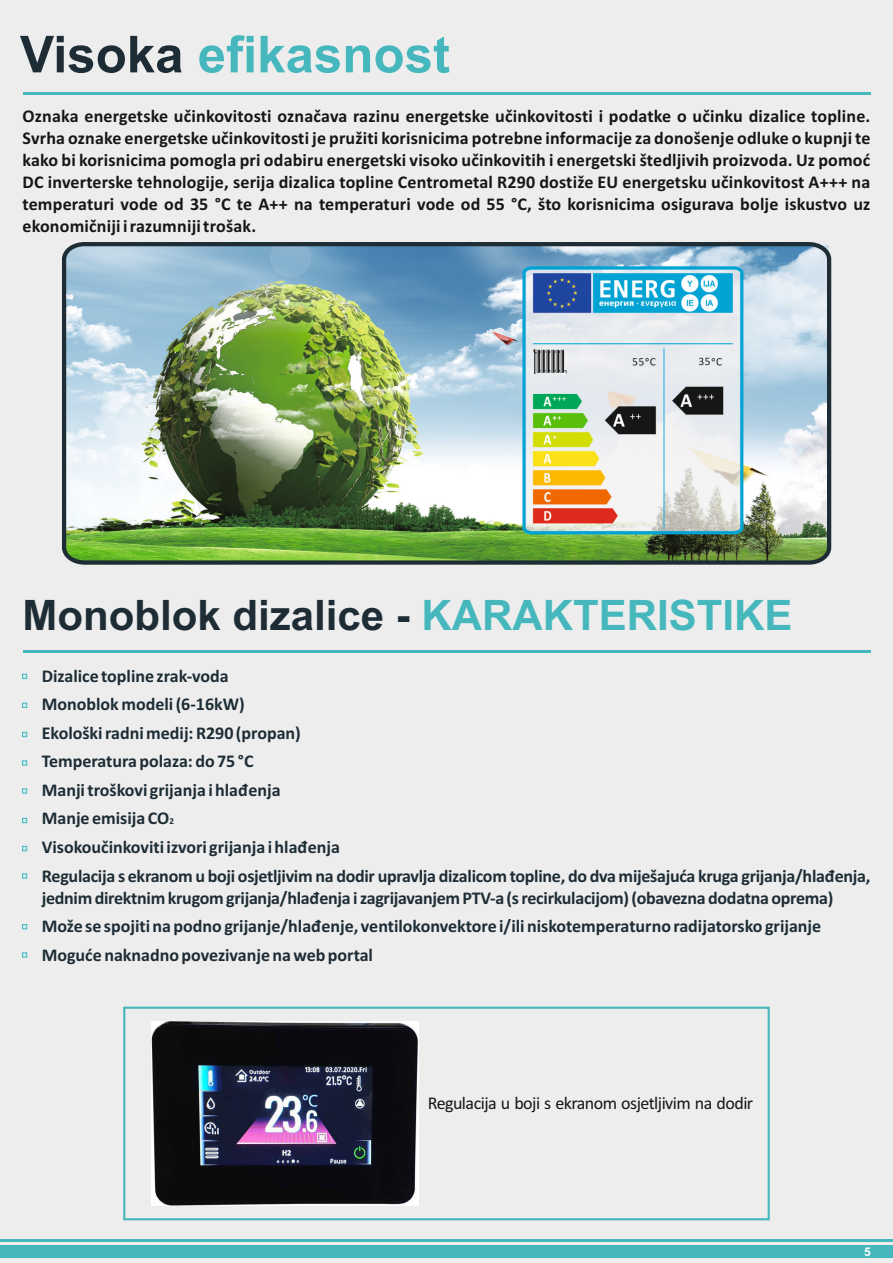
<style>
.page{position:relative;width:893px;height:1263px;background:#ededee}
.page>*{position:absolute;margin:0;border:0;box-sizing:border-box;transform-origin:0 0}
.t1{font:700 51px "Arial";color:#46b8bd}
.t2{font:700 42px "Arial";color:#1e2d35}
.t3{font:700 18px/28.5px "Calibri";color:#1e2d35}
.t4{font:700 18px/21.9px "Calibri";letter-spacing:.01em;color:#151616;text-align:justify}
.t5{font:18px "Calibri";letter-spacing:-.03em;color:#151616}
.t6{font:700 12px "Arial";color:#fff}
.s1{color:#1e2d35}
.s2{color:#46b8bd}
.s3{font-size:9px}
</style>
<div class="page">
<div style="left:0;top:1245px;width:893px;height:13px;background:#46b8bd"></div>
<hr style="left:0;top:1239px;width:893px;height:2px;background:#46b8bd">
<hr style="left:23px;top:92px;width:847px;height:3px;background:#46b8bd">
<svg style="left:22px;top:674px;width:5px;height:5px"></svg>
<svg style="left:22px;top:703px;width:5px;height:5px"></svg>
<svg style="left:22px;top:732px;width:5px;height:5px"></svg>
<svg style="left:22px;top:788px;width:5px;height:5px"></svg>
<svg style="left:22px;top:818px;width:5px;height:5px"></svg>
<svg style="left:22px;top:873px;width:5px;height:6px"></svg>
<svg style="left:22px;top:846px;width:5px;height:5px"></svg>
<svg style="left:22px;top:924px;width:5px;height:5px"></svg>
<svg style="left:22px;top:952px;width:5px;height:5px"></svg>
<div style="left:123px;top:1007px;width:647px;height:213px;border:2px solid #46b8bd"></div>
<img style="left:151px;top:1021px;width:268px;height:185px">
<svg style="left:22px;top:760px;width:5px;height:5px"></svg>
<img style="left:62px;top:242px;width:770px;height:323px">
<hr style="left:23px;top:651px;width:847px;height:2px;background:#46b8bd">
<h1 class="t1" style="left:20px;top:35px;width:431px"><span class="s1">Visoka</span> efikasnost</h1>
<p class="t4" style="left:22px;top:107px;width:849px">Oznaka energetske učinkovitosti označava razinu energetske učinkovitosti i podatke o učinku dizalice topline.<br>Svrha oznake energetske učinkovitosti je pružiti korisnicima potrebne informacije za donošenje odluke o kupnji te kako bi korisnicima pomogla pri odabiru energetski visoko učinkovitih i energetski štedljivih proizvoda. Uz pomoć DC inverterske tehnologije, serija dizalica topline Centrometal R290 dostiže EU energetsku učinkovitost A+++ na temperaturi vode od 35 °C te A++ na temperaturi vode od 55 °C, što korisnicima osigurava bolje iskustvo uz ekonomičniji i razumniji trošak.</p>
<h2 class="t2" style="left:23px;top:600px;width:772px">Monoblok dizalice - <span class="s2">KARAKTERISTIKE</span></h2>
<p class="t3" style="left:42px;top:663px;width:830px">Dizalice topline zrak-voda<br>Monoblok modeli(6-16kW)<br>Ekološki radni medij: R290 (propan)<br>Temperatura polaza: do 75 °C<br>Manji troškovi grijanja i hlađenja<br>Manje emisija CO<span class="s3">2<br></span>Visokoučinkoviti izvori grijanja i hlađenja<br>Regulacija s ekranom u boji osjetljivim na dodir upravlja dizalicom topline, do dva miješajuća kruga grijanja/hlađenja,</p>
<p class="t3" style="left:42px;top:885px;width:793px">jednim direktnim krugom grijanja/hlađenja i zagrijavanjem PTV-a (s recirkulacijom)(obavezna dodatna oprema)<br>Može se spojiti na podno grijanje/hlađenje, ventilokonvektore i/ili niskotemperaturno radijatorsko grijanje<br>Moguće naknadno povezivanje na web portal</p>
<p class="t5" style="left:428px;top:1096px;width:327px">Regulacija u boji s ekranom osjetljivim na dodir</p>
<p class="t6" style="left:864px;top:1247px;width:8px">5</p>
</div>
